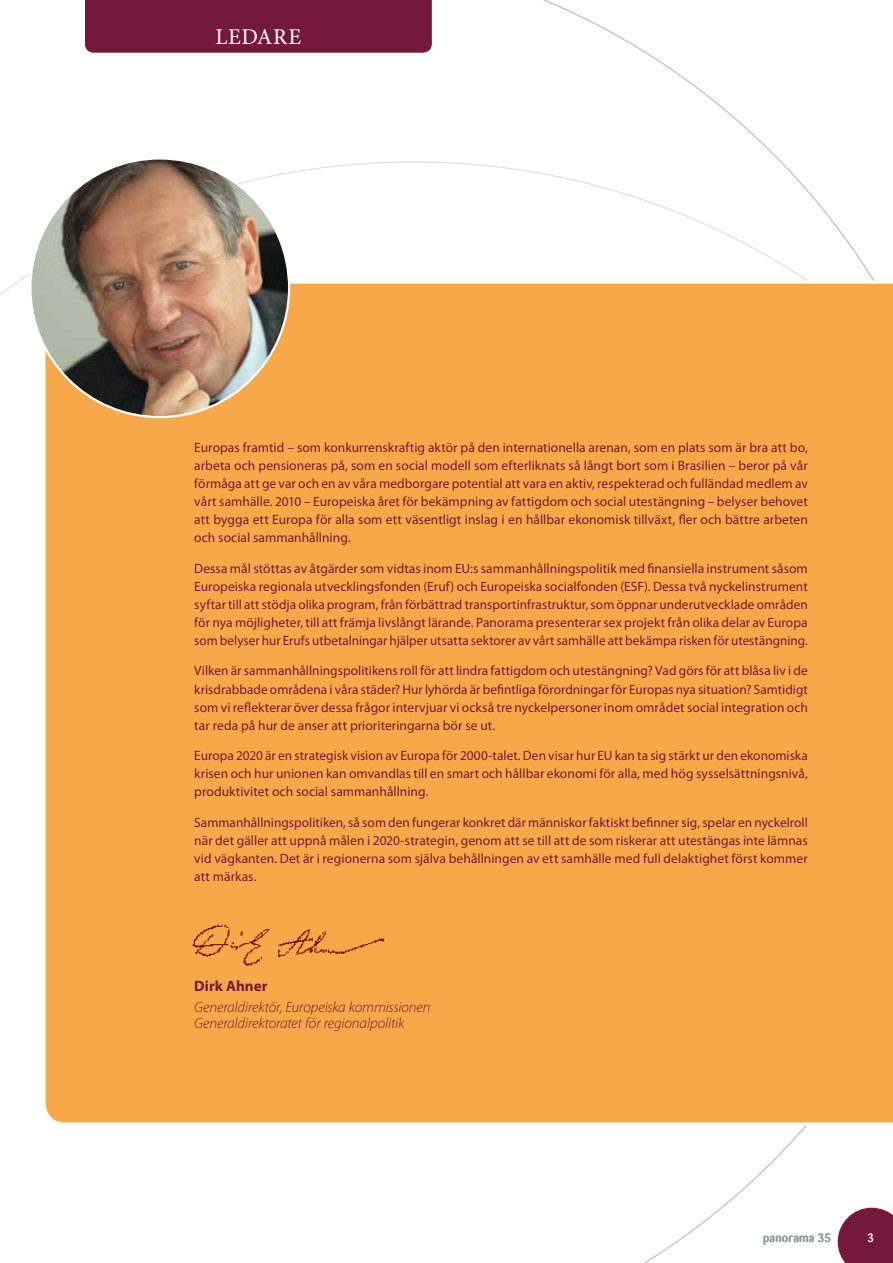
<style>
.page{position:relative;width:893px;height:1263px;background:#fff}
.page>*{position:absolute;margin:0;border:0;box-sizing:border-box;transform-origin:0 0}
.t1{font:22.5px "Minion Pro";letter-spacing:.005em;color:#fff}
.t2{font:italic 300 15px/16.5px "Myriad Pro";letter-spacing:-.005em;color:#75193a}
.t3{font:700 15px "Myriad Pro";letter-spacing:.005em;color:#75193a}
.t4{font:13.5px/18px "Myriad Pro";color:#75193a;text-align:justify}
.t5{font:500 12px "Barmeno";letter-spacing:.02em;color:#90989c}
.t6{font:500 12px "Barmeno";color:#fff}
</style>
<div class="page">
<div style="left:45px;top:283px;width:848px;height:840px;background:#f7a94a"></div>
<img style="left:30px;top:158px;width:259px;height:259px;border-radius:129px">
<svg style="left:838px;top:1208px;width:55px;height:55px;background:#83314f"></svg>
<div style="left:85px;top:0;width:347px;height:52px;background:#75193a"></div>
<img style="left:185px;top:915px;width:223px;height:54px">
<h1 class="t1" style="left:228px;top:21px;width:91px">ITORIREAL</h1>
<h1 class="t1" style="left:198px;top:21px;width:76px">EDLEDA</h1>
<p class="t4" style="left:194px;top:438px;width:615px">Europas framtid – som konkurrenskraftig aktör på den internationella arenan, som en plats som är bra att bo, arbeta och pensioneras på, som en social modell som efterliknats så långt bort som i Brasilien – beror på vår förmåga att ge var och en av våra medborgare potential att vara en aktiv, respekterad och fulländad medlem av vårt samhälle. 2010 – Europeiska året för bekämpning av fattigdom och social utestängning – belyser behovet att bygga ett Europa för alla som ett väsentligt inslag i en hållbar ekonomisk tillväxt, fler och bättre arbeten och social sammanhållning.</p>
<p class="t4" style="left:194px;top:559px;width:615px">Dessa mål stöttas av åtgärder som vidtas inom EU:s sammanhållningspolitik med finansiella instrument såsom Europeiska regionala utvecklingsfonden (Eruf) och Europeiska socialfonden (ESF). Dessa två nyckelinstrument syftar till att stödja olika program, från förbättrad transportinfrastruktur, som öppnar underutvecklade områden för nya möjligheter, till att främja livslångt lärande. Panorama presenterar sex projekt från olika delar av Europa som belyser hur Erufs utbetalningar hjälper utsatta sektorer av vårt samhälle att bekämpa risken för utestängning.</p>
<p class="t4" style="left:194px;top:662px;width:615px">Vilken är sammanhållningspolitikens roll för att lindra fattigdom och utestängning? Vad görs för att blåsa liv i de krisdrabbade områdena i våra städer? Hur lyhörda är befintliga förordningar för Europas nya situation? Samtidigt som vi reflekterar över dessa frågor intervjuar vi också tre nyckelpersoner inom området social integration och tar reda på hur de anser att prioriteringarna bör se ut.</p>
<p class="t4" style="left:194px;top:746px;width:615px">Europa 2020 är en strategisk vision av Europa för 2000-talet. Den visar hur EU kan ta sig stärkt ur den ekonomiska krisen och hur unionen kan omvandlas till en smart och hållbar ekonomi för alla, med hög sysselsättningsnivå, produktivitet och social sammanhållning.</p>
<p class="t4" style="left:194px;top:813px;width:615px">Sammanhållningspolitiken, så som den fungerar konkret där människor faktiskt befinner sig, spelar en nyckelroll när det gäller att uppnå målen i 2020-strategin, genom att se till att de som riskerar att utestängas inte lämnas vid vägkanten. Det är i regionerna som själva behållningen av ett samhälle med full delaktighet först kommer att märkas.</p>
<p class="t3" style="left:194px;top:976px;width:75px">Dirk Ahner</p>
<p class="t2" style="left:194px;top:999px;width:238px">Generaldirektör, Europeiska kommissionen<br>Generaldirektoratet för regionalpolitik</p>
<p class="t5" style="left:763px;top:1230px;width:69px">panorama 35</p>
<p class="t6" style="left:867px;top:1231px;width:8px">3</p>
</div>
